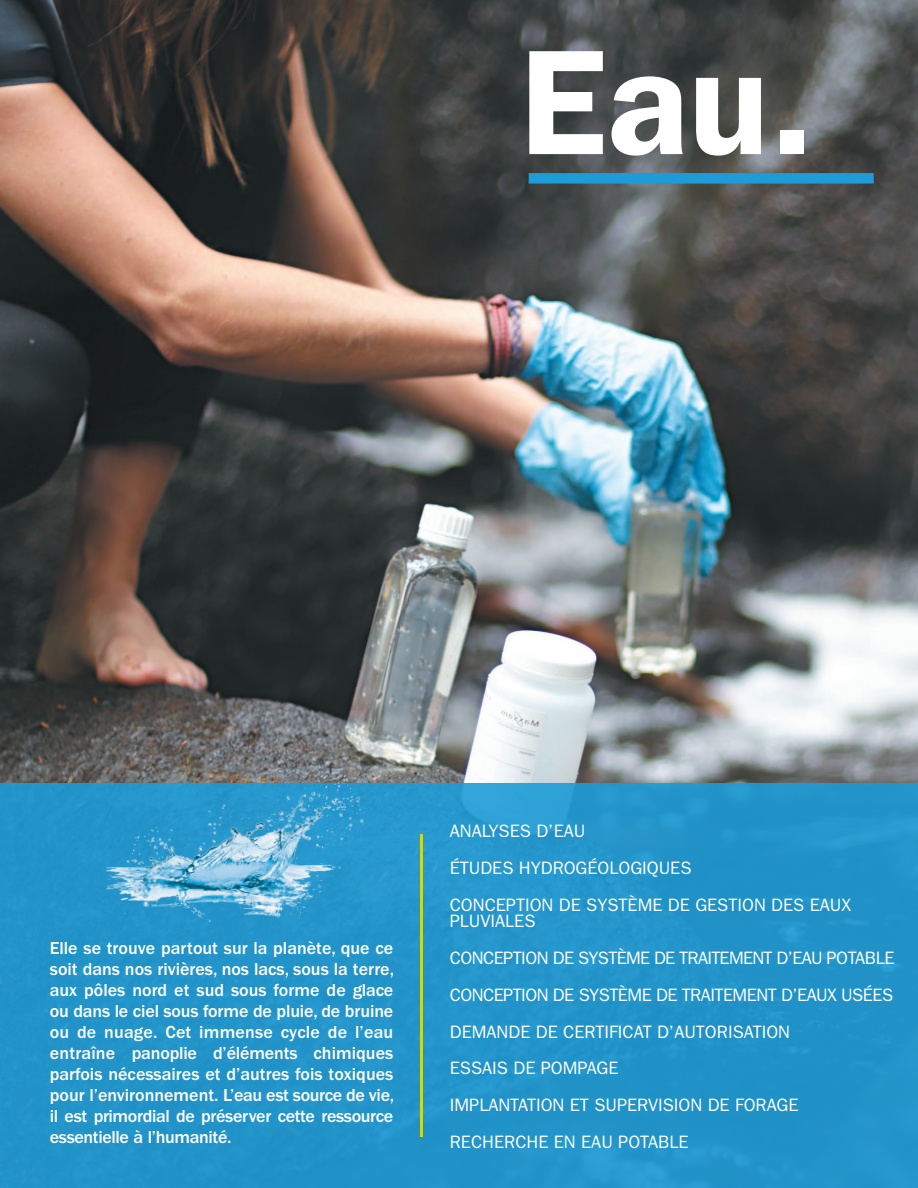
<style>
.page{position:relative;width:918px;height:1188px;background:#fff}
.page>*{position:absolute;margin:0;border:0;box-sizing:border-box;transform-origin:0 0}
.t1{font:600 150px "ITC Franklin Gothic Std";color:#fff}
.t2{font:500 18px/21px "ITC Franklin Gothic Std";letter-spacing:-.02em;color:#fff;text-align:justify}
.t3{font:18px/16.5px "ITC Franklin Gothic Std";color:#fff}
.t4{font:18px "ITC Franklin Gothic Std";letter-spacing:-.04em;color:#fff}
.t5{font:18px "ITC Franklin Gothic Std";letter-spacing:-.03em;color:#fff}
</style>
<div class="page">
<img style="left:0;top:0;width:918px;height:783px">
<div style="left:0;top:783px;width:918px;height:405px;background:#2294c9"></div>
<div style="left:529px;top:173px;width:345px;height:11px;background:#1d9cd8"></div>
<img style="left:104px;top:772px;width:263px;height:150px">
<hr style="left:420px;top:834px;width:3px;height:303px;background:#c6d72d">
<p class="t1" style="left:520px;top:14px;width:296px">Eau.</p>
<p class="t2" style="left:50px;top:938px;width:346px">Elle se trouve partout sur la planète, que ce soit dans nos rivières, nos lacs, sous la terre, aux pôles nord et sud sous forme de glace ou dans le ciel sous forme de pluie, de bruine ou de nuage. Cet immense cycle de l’eau entraîne panoplie d’éléments chimiques parfois nécessaires et d’autres fois toxiques pour l’environnement. L’eau est source de vie, il est primordial de préserver cette ressource essentielle à l’humanité.</p>
<p class="t3" style="left:450px;top:823px;width:137px">ANALYSES D’EAU</p>
<p class="t3" style="left:450px;top:860px;width:243px">ÉTUDES HYDROGÉOLOGIQUES</p>
<p class="t3" style="left:450px;top:897px;width:403px">CONCEPTION DE SYSTÈME DE GESTION DES EAUX<br>PLUVIALES</p>
<p class="t4" style="left:450px;top:948px;width:446px">CONCEPTION DE SYSTÈME DE TRAITEMENT D’EAU POTABLE</p>
<p class="t5" style="left:450px;top:985px;width:445px">CONCEPTION DE SYSTÈME DE TRAITEMENT D’EAUX USÉES</p>
<p class="t3" style="left:450px;top:1024px;width:342px">DEMANDE DE CERTIFICAT D’AUTORISATION</p>
<p class="t3" style="left:450px;top:1060px;width:170px">ESSAIS DE POMPAGE</p>
<p class="t3" style="left:450px;top:1097px;width:350px">IMPLANTATION ET SUPERVISION DE FORAGE</p>
<p class="t3" style="left:450px;top:1134px;width:240px">RECHERCHE EN EAU POTABLE</p>
</div>
